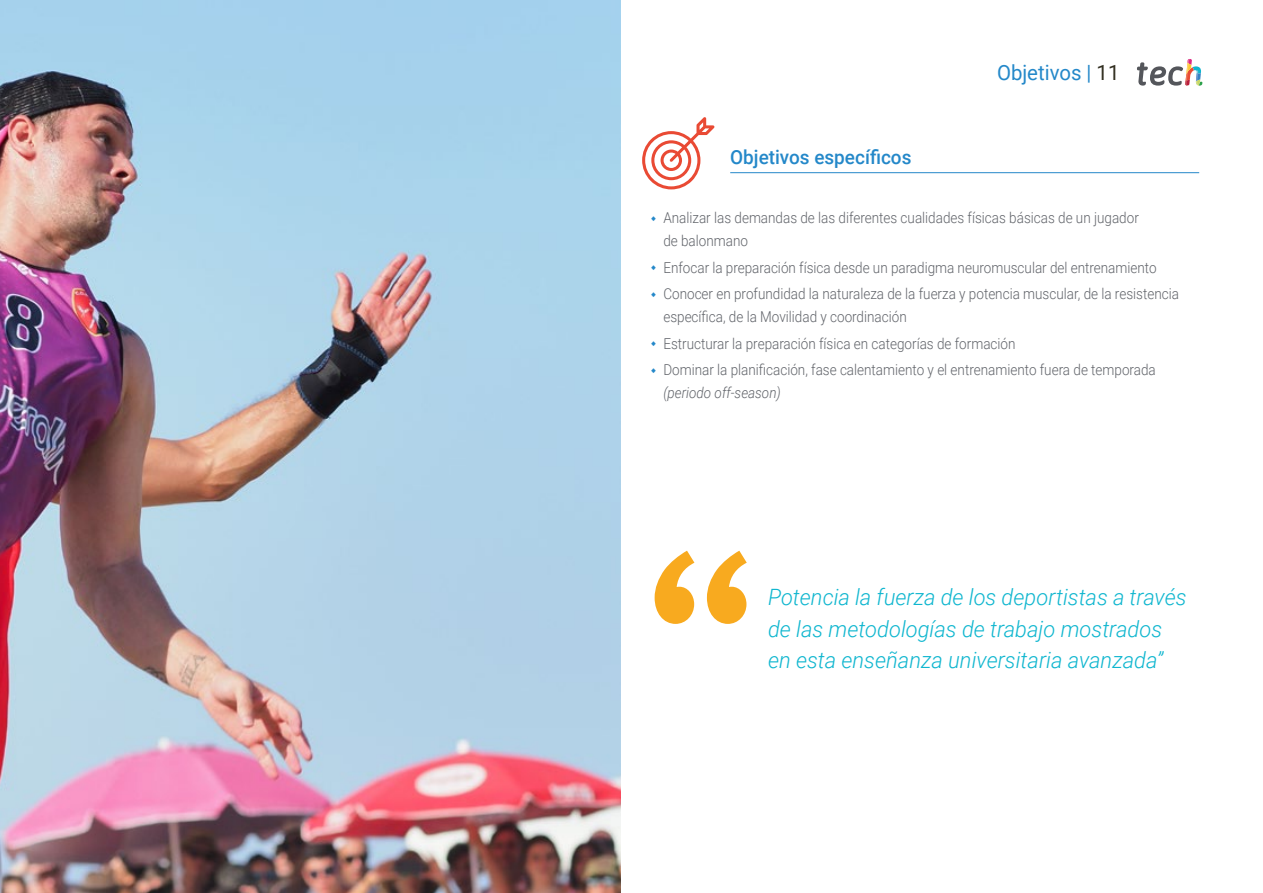
<style>
.page{position:relative;width:1263px;height:893px;background:#fff}
.page>*{position:absolute;margin:0;border:0;box-sizing:border-box;transform-origin:0 0}
.t1{font:italic 300 22.5px/31.5px "Roboto";color:#0fb6cf}
.t2{font:21px "Roboto";color:#2488c9}
.t3{font:500 19.5px "Roboto";color:#2488c9}
.t4{font:300 15px/26.7px "Roboto";color:#61646a;scale:.9 1}
.t5{font:italic 300 15px "Roboto";color:#61646a;scale:.9 1}
.s1{color:#312e20}
</style>
<div class="page">
<hr style="left:730px;top:172px;width:469px;height:1px;background:#2488c9">
<svg style="left:642px;top:117px;width:72px;height:72px"></svg>
<img style="left:0;top:0;width:621px;height:893px">
<svg style="left:655px;top:551px;width:92px;height:73px"></svg>
<svg style="left:1137px;top:59px;width:65px;height:27px"></svg>
<h3 class="t3" style="left:730px;top:144px;width:183px">Objetivos específicos</h3>
<h2 class="t2" style="left:997px;top:57px;width:124px">Objetivos | <span class="s1">11</span></h2>
<p class="t4" style="left:663px;top:206px;width:530px;line-height:22.5px">Analizar las demandas de las diferentes cualidades físicas básicas de un jugador de balonmano</p>
<p class="t4" style="left:663px;top:253px;width:574px">Enfocar la preparación física desde un paradigma neuromuscular del entrenamiento<br>Conocer en profundidad la naturaleza de la fuerza y potencia muscular, de la resistencia</p>
<p class="t4" style="left:663px;top:303px;width:549px">específica, de la Movilidad y coordinación<br>Estructurar la preparación física en categorías de formación<br>Dominar la planificación, fase calentamiento y el entrenamiento fuera de temporada</p>
<p class="t5" style="left:663px;top:382px;width:132px">(periodo off-season)</p>
<h1 class="t1" style="left:768px;top:581px;width:420px">Potencia la fuerza de los deportistas a través de las metodologías de trabajo mostrados en esta enseñanza universitaria avanzada”</h1>
</div>
